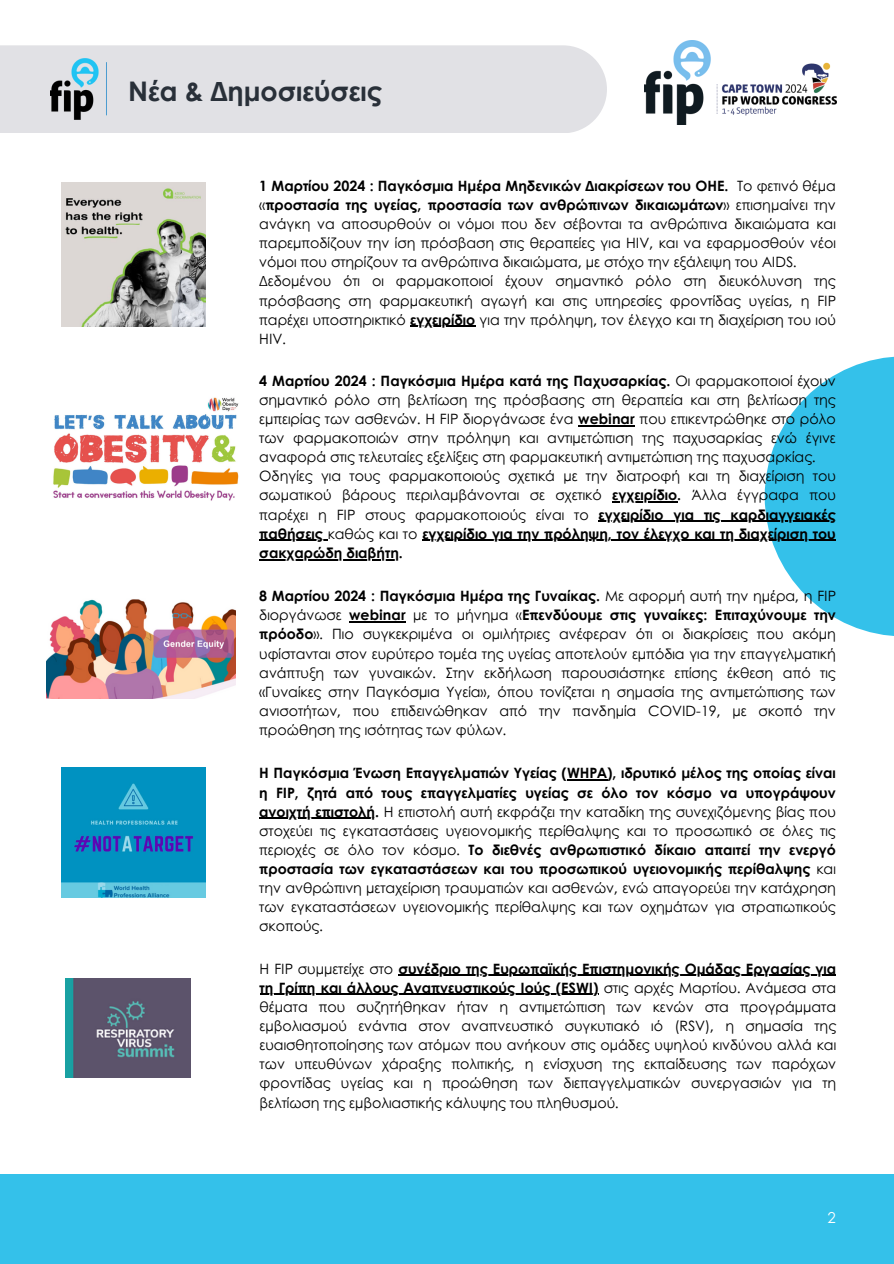
<style>
.page{position:relative;width:894px;height:1264px;background:#fff}
.page>*{position:absolute;margin:0;border:0;box-sizing:border-box;transform-origin:0 0}
.t1{font:700 27px "Century Gothic";color:#293039}
.t2{font:15px "Century Gothic";color:#fff}
.t3{font:14.25px/19.2px "Century Gothic";color:#000;text-align:justify}
.s1{font-weight:700}
</style>
<div class="page">
<div style="left:0;top:1174px;width:893px;height:89px;background:#34c1ea"></div>
<div style="left:0;top:45px;width:606px;height:88px;background:#e1e1e5"></div>
<img style="left:50px;top:45px;width:57px;height:88px">
<img style="left:644px;top:41px;width:191px;height:84px">
<img style="left:62px;top:182px;width:144px;height:144px">
<img style="left:46px;top:599px;width:189px;height:100px">
<img style="left:62px;top:767px;width:144px;height:131px">
<img style="left:53px;top:397px;width:186px;height:104px">
<svg style="left:764px;top:357px;width:129px;height:279px;fill:#34c1ea"></svg>
<hr style="left:578px;top:425px;width:56px;height:1px;background:#000">
<hr style="left:612px;top:501px;width:65px;height:1px;background:#000">
<hr style="left:598px;top:520px;width:237px;height:2px;background:#000">
<hr style="left:259px;top:540px;width:68px;height:1px;background:#000">
<hr style="left:422px;top:540px;width:413px;height:1px;background:#000">
<hr style="left:259px;top:559px;width:140px;height:1px;background:#000">
<hr style="left:410px;top:326px;width:65px;height:1px;background:#000">
<hr style="left:349px;top:621px;width:56px;height:1px;background:#000">
<hr style="left:567px;top:779px;width:40px;height:1px;background:#000">
<hr style="left:259px;top:817px;width:116px;height:2px;background:#000">
<img style="left:65px;top:978px;width:125px;height:99px">
<hr style="left:398px;top:974px;width:437px;height:1px;background:#000">
<hr style="left:259px;top:993px;width:339px;height:2px;background:#000">
<h1 class="t1" style="left:128px;top:71px;width:255px">Νέα &amp; Δημοσιεύσεις</h1>
<p class="t3" style="left:259px;top:175px;width:578px;text-align:left"><span class="s1">1 Μαρτίου 2024 : Παγκόσμια Ημέρα Μηδενικών Διακρίσεων του ΟΗΕ.</span> Το φετινό θέμα «<span class="s1">προστασία της υγείας, προστασία των ανθρώπινων δικαιωμάτων</span>» επισημαίνει την ανάγκη να αποσυρθούν οι νόμοι που δεν σέβονται τα ανθρώπινα δικαιώματα και παρεμποδίζουν την ίση πρόσβαση στις θεραπείες για HIV, και να εφαρμοσθούν νέοι νόμοι που στηρίζουν τα ανθρώπινα δικαιώματα, με στόχο την εξάλειψη του AIDS.<br>Δεδομένου ότι οι φαρμακοποιοί έχουν σημαντικό ρόλο στη διευκόλυνση της πρόσβασης στη φαρμακευτική αγωγή και στις υπηρεσίες φροντίδας υγείαs, η FIP παρέχει υποστηρικτικό <span class="s1">εγχειρίδιο</span> για την πρόληψη, τον έλεγχο και τη διαχείριση του ιού HIV.</p>
<p class="t3" style="left:259px;top:370px;width:578px;text-align:left"><span class="s1">4 Μαρτίου 2024 : Παγκόσμια Ημέρα κατά της Παχυσαρκίας.</span> Οι φαρμακοποιοί έχουν σημαντικό ρόλο στη βελτίωση της πρόσβασης στη θεραπεία και στη βελτίωση της εμπειρίας των ασθενών. H FIP διοργάνωσε ένα <span class="s1">webinar</span> που επικεντρώθηκε στο ρόλο των φαρμακοποιών στην πρόληψη και αντιμετώπιση της παχυσαρκίας ενώ έγινε αναφορά στις τελευταίες εξελίξεις στη φαρμακευτική αντιμετώπιση της παχυσαρκίας.<br>Οδηγίες για τους φαρμακοποιούς σχετικά με την διατροφή και τη διαχείριση του σωματικού βάρους περιλαμβάνονται σε σχετικό <span class="s1">εγχειρίδιο.</span> Άλλα έγγραφα που παρέχει η FIP στους φαρμακοποιούς είναι το <span class="s1">εγχειρίδιο για τις καρδιαγγειακές παθήσεις</span> καθώς και το <span class="s1">εγχειρίδιο για την πρόληψη, τον έλεγχο και τη διαχείριση του σακχαρώδη διαβήτη.</span></p>
<p class="t3" style="left:259px;top:585px;width:578px"><span class="s1">8 Μαρτίου 2024 : Παγκόσμια Ημέρα της Γυναίκας.</span> Με αφορμή αυτή την ημέρα, η FIP διοργάνωσε <span class="s1">webinar</span> με το μήνημα «<span class="s1">Επενδύουμε στις γυναίκες: Επιταχύνουμε την πρόοδο</span>». Πιο συγκεκριμένα οι ομιλήτριες ανέφεραν ότι οι διακρίσεις που ακόμη υφίστανται στον ευρύτερο τομέα της υγείας αποτελούν εμπόδια για την επαγγελματική ανάπτυξη των γυναικών. Στην εκδήλωση παρουσιάστηκε επίσης έκθεση από τις «Γυναίκες στην Παγκόσμια Υγεία», όπου τονίζεται η σημασία της αντιμετώπισης των ανισοτήτων, που επιδεινώθηκαν από την πανδημία COVID-19, με σκοπό την προώθηση της ισότητας των φύλων.</p>
<p class="t3" style="left:259px;top:763px;width:578px"><span class="s1">Η Παγκόσμια Ένωση Επαγγελματιών Υγείας (WHPA), ιδρυτικό μέλος της οποίας είναι η FIP, ζητά από τους επαγγελματίες υγείας σε όλο τον κόσμο να υπογράψουν ανοιχτή επιστολή.</span> Η επιστολή αυτή εκφράζει την καταδίκη της συνεχιζόμενης βίας που στοχεύει τις εγκαταστάσεις υγειονομικής περίθαλψης και το προσωπικό σε όλες τις περιοχές σε όλο τον κόσμο. <span class="s1">Το διεθνές ανθρωπιστικό δίκαιο απαιτεί την ενεργό προστασία των εγκαταστάσεων και του προσωπικού υγειονομικής περίθαλψης</span> και την ανθρώπινη μεταχείριση τραυματιών και ασθενών, ενώ απαγορεύει την κατάχρηση των εγκαταστάσεων υγειονομικής περίθαλψης και των οχημάτων για στρατιωτικούς σκοπούς.</p>
<p class="t3" style="left:259px;top:958px;width:578px">H FIP συμμετείχε στο <span class="s1">συνέδριο της Ευρωπαϊκής Επιστημονικής Ομάδας Εργασίας για τη Γρίπη και άλλους Αναπνευστικούς Ιούς (ESWI)</span> στις αρχές Μαρτίου. Ανάμεσα στα θέματα που συζητήθηκαν ήταν η αντιμετώπιση των κενών στα προγράμματα εμβολιασμού ενάντια στον αναπνευστικό συγκυτιακό ιό (RSV), η σημασία της ευαισθητοποίησης των ατόμων που ανήκουν στις ομάδες υψηλού κινδύνου αλλά και των υπευθύνων χάραξης πολιτικής, η ενίσχυση της εκπαίδευσης των παρόχων φροντίδας υγείας και η προώθηση των διεπαγγελματικών συνεργασιών για τη βελτίωση της εμβολιαστικής κάλυψης του πληθυσμού.</p>
<p class="t2" style="left:827px;top:1206px;width:10px">2</p>
</div>
